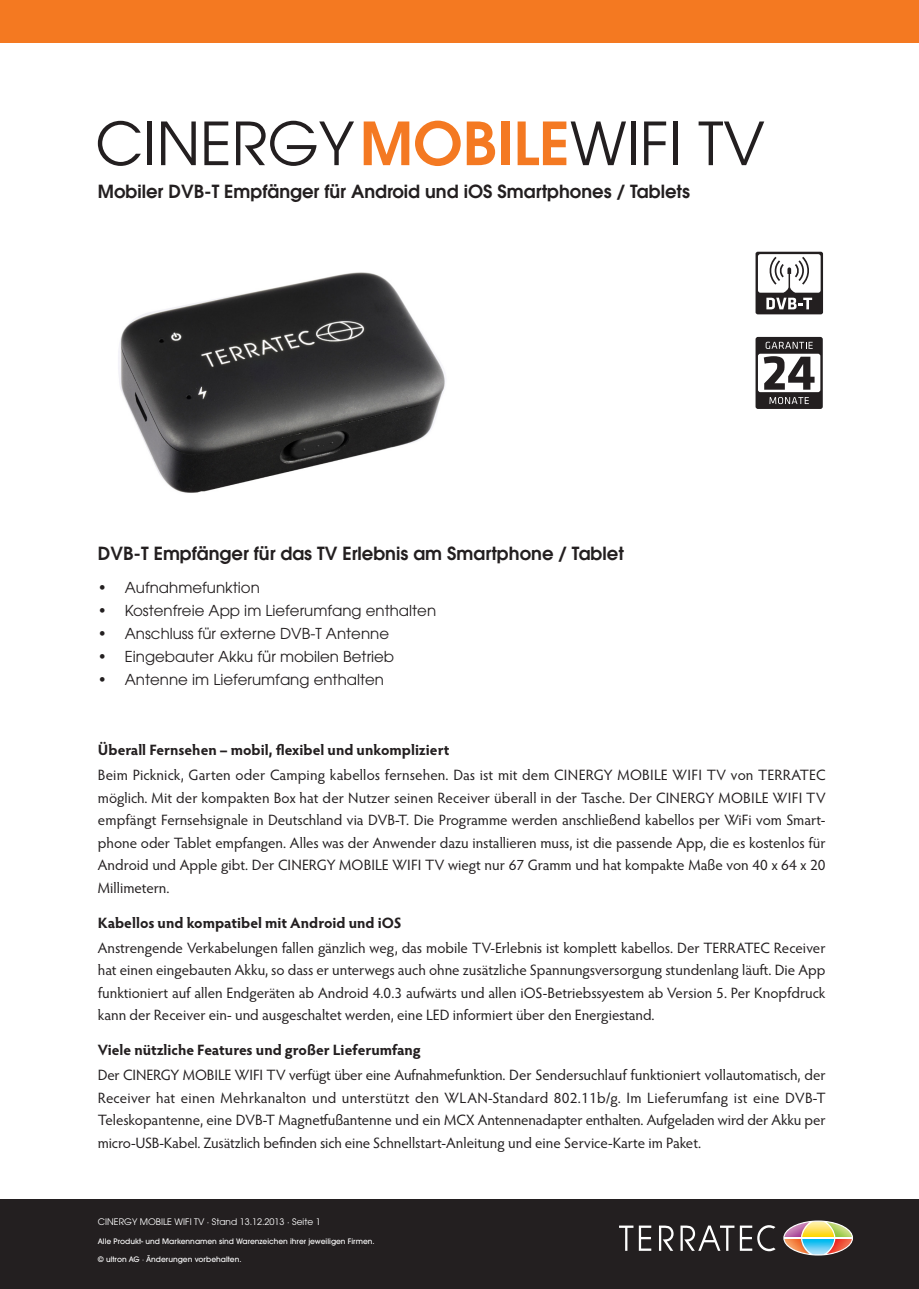
<style>
.page{position:relative;width:919px;height:1289px;background:#fff}
.page>*{position:absolute;margin:0;border:0;box-sizing:border-box;transform-origin:0 0}
.t1{font:600 18px "ITC Avant Garde Pro";color:#231f20}
.Texte_Aufzählung{font:15px/22.5px "Hypatia Sans Pro";color:#231f20;text-align:justify}
.t2{font:15px "ITC Avant Garde Pro";color:#231f20}
.Texte_Aufzählung-2{font:700 15px "Hypatia Sans Pro";color:#231f20}
.t3{font:9px "ITC Avant Garde Pro";color:#fff}
.t4{font:500 7.5px "ITC Avant Garde Pro";color:#fff}
</style>
<div class="page">
<div style="left:0;top:1199px;width:918px;height:89px;background:#231f20"></div>
<div style="left:0;top:0;width:918px;height:43px;background:#f47921"></div>
<svg style="left:619px;top:1225px;width:32px;height:25px"></svg>
<svg style="left:659px;top:1225px;width:14px;height:25px"></svg>
<svg style="left:680px;top:1225px;width:95px;height:26px"></svg>
<svg style="left:783px;top:1220px;width:70px;height:35px"></svg>
<div style="left:755px;top:337px;width:67px;height:72px;background:#231f20;border-radius:2px"></div>
<div style="left:758px;top:354px;width:62px;height:38px;background:#fff;border-radius:2px"></div>
<svg style="left:765px;top:342px;width:47px;height:7px"></svg>
<svg style="left:769px;top:397px;width:39px;height:7px"></svg>
<svg style="left:763px;top:356px;width:51px;height:33px"></svg>
<div style="left:755px;top:252px;width:68px;height:62px;background:#231f20;border-radius:2px"></div>
<svg style="left:758px;top:254px;width:62px;height:55px"></svg>
<img style="left:118px;top:272px;width:327px;height:221px">
<svg style="left:98px;top:121px;width:43px;height:45px"></svg>
<hr style="left:148px;top:121px;width:4px;height:44px;background:#231f20">
<svg style="left:161px;top:121px;width:35px;height:44px"></svg>
<svg style="left:204px;top:121px;width:24px;height:44px"></svg>
<svg style="left:236px;top:121px;width:118px;height:45px"></svg>
<svg style="left:363px;top:121px;width:46px;height:44px"></svg>
<svg style="left:415px;top:121px;width:45px;height:45px"></svg>
<svg style="left:466px;top:121px;width:29px;height:44px"></svg>
<div style="left:501px;top:121px;width:8px;height:44px;background:#f47922"></div>
<svg style="left:517px;top:121px;width:109px;height:44px"></svg>
<hr style="left:631px;top:121px;width:4px;height:44px;background:#231f20">
<svg style="left:644px;top:121px;width:22px;height:44px"></svg>
<hr style="left:673px;top:121px;width:4px;height:44px;background:#231f20">
<svg style="left:698px;top:121px;width:66px;height:44px"></svg>
<p class="t1" style="left:98px;top:180px;width:593px">Mobiler DVB-T Empfänger für Android und iOS Smartphones / Tablets</p>
<p class="t1" style="left:98px;top:541px;width:527px">DVB-T Empfänger für das TV Erlebnis am Smartphone / Tablet</p>
<p class="t2" style="left:98px;top:577px;width:163px">• Aufnahmefunktion</p>
<p class="t2" style="left:98px;top:601px;width:340px">• Kostenfreie App im Lieferumfang enthalten</p>
<p class="t2" style="left:98px;top:624px;width:293px">• Anschluss für externe DVB-T Antenne</p>
<p class="t2" style="left:98px;top:647px;width:298px">• Eingebauter Akku für mobilen Betrieb</p>
<p class="t2" style="left:98px;top:670px;width:288px">• Antenne im Lieferumfang enthalten</p>
<p class="Texte_Aufzählung-2" style="left:98px;top:739px;width:353px">Überall Fernsehen – mobil, flexibel und unkompliziert</p>
<p class="Texte_Aufzählung" style="left:98px;top:763px;width:729px">Beim Picknick, Garten oder Camping kabellos fernsehen. Das ist mit dem CINERGY MOBILE WIFI TV von TERRATEC möglich. Mit der kompakten Box hat der Nutzer seinen Receiver überall in der Tasche. Der CINERGY MOBILE WIFI TV empfängt Fernsehsignale in Deutschland via DVB-T. Die Programme werden anschließend kabellos per WiFi vom Smart&shy;phone oder Tablet empfangen. Alles was der Anwender dazu installieren muss, ist die passende App, die es kostenlos für Android und Apple gibt. Der CINERGY MOBILE WIFI TV wiegt nur 67 Gramm und hat kompakte Maße von 40 x 64 x 20<br>Millimetern.</p>
<p class="Texte_Aufzählung-2" style="left:98px;top:912px;width:305px">Kabellos und kompatibel mit Android und iOS</p>
<p class="Texte_Aufzählung" style="left:98px;top:935px;width:729px">Anstrengende Verkabelungen fallen gänzlich weg, das mobile TV-Erlebnis ist komplett kabellos. Der TERRATEC Receiver hat einen eingebauten Akku, so dass er unterwegs auch ohne zusätzliche Spannungsversorgung stundenlang läuft. Die App funktioniert auf allen Endgeräten ab Android 4.0.3 aufwärts und allen iOS-Betriebssyestem ab Version 5. Per Knopfdruck kann der Receiver ein- und ausgeschaltet werden, eine LED informiert über den Energiestand.</p>
<p class="Texte_Aufzählung-2" style="left:98px;top:1039px;width:324px">Viele nützliche Features und großer Lieferumfang</p>
<p class="Texte_Aufzählung" style="left:98px;top:1063px;width:729px">Der CINERGY MOBILE WIFI TV verfügt über eine Aufnahmefunktion. Der Sendersuchlauf funktioniert vollautomatisch, der Receiver hat einen Mehrkanalton und unterstützt den WLAN-Standard 802.11b/g. Im Lieferumfang ist eine DVB-T Teleskopantenne, eine DVB-T Magnetfußantenne und ein MCX Antennenadapter enthalten. Aufgeladen wird der Akku per micro-USB-Kabel. Zusätzlich befinden sich eine Schnellstart-Anleitung und eine Service-Karte im Paket.</p>
<p class="t3" style="left:98px;top:1216px;width:224px">CINERGY MOBILE WIFI TV · Stand 13.12.2013 · Seite 1</p>
<p class="t4" style="left:98px;top:1235px;width:278px">Alle Produkt- und Markennamen sind Warenzeichen ihrer jeweiligen Firmen.</p>
<p class="t4" style="left:98px;top:1253px;width:145px">© ultron AG · Änderungen vorbehalten.</p>
</div>
